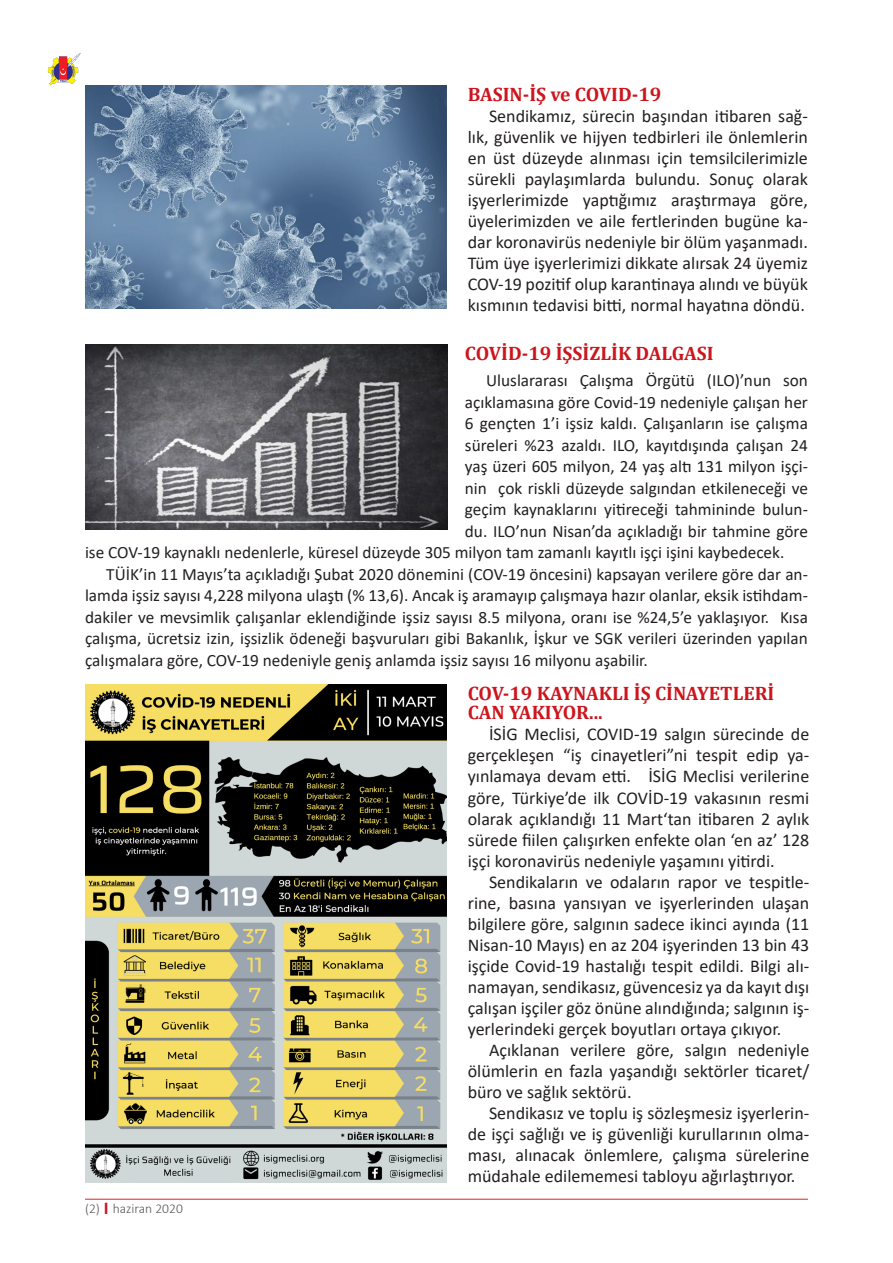
<style>
.page{position:relative;width:893px;height:1263px;background:#fff}
.page>*{position:absolute;margin:0;border:0;box-sizing:border-box;transform-origin:0 0}
.t1{font:700 19.5px/19.5px "Cambria";color:#cd151d}
.t2{font:18px/21px "Calibri";color:#231f20;text-align:justify}
.t3{font:17.25px/21.5px "Calibri";color:#231f20;text-align:justify}
.t4{font:300 13.65px "Calibri";color:#57585a}
.s1{font-weight:700;font-size:18.15px;color:#cd151d}
</style>
<div class="page">
<img style="left:47px;top:53px;width:34px;height:32px">
<hr style="left:85px;top:1199px;width:723px;height:1px;background:#ee1d23">
<img style="left:85px;top:685px;width:361px;height:497px">
<img style="left:85px;top:344px;width:363px;height:185px">
<img style="left:85px;top:85px;width:361px;height:223px">
<p class="t1" style="left:468px;top:84px;width:195px">BASIN-İŞ ve COVID-19</p>
<p class="t2" style="left:468px;top:105px;width:342px;text-indent:21px">Sendikamız, sürecin başından itibaren sağ&shy;lık, güvenlik ve hijyen tedbirleri ile önlemlerin en üst düzeyde alınması için temsilcilerimizle sürekli paylaşımlarda bulundu. Sonuç olarak işyerlerimizde yaptığımız araştırmaya göre, üyelerimizden ve aile fertlerinden bugüne ka&shy;dar koronavirüs nedeniyle bir ölüm yaşanmadı.<br>Tüm üye işyerlerimizi dikkate alırsak 24 üyemiz COV-19 pozitif olup karantinaya alındı ve büyük kısmının tedavisi bitti, normal hayatına döndü.</p>
<p class="t1" style="left:465px;top:343px;width:250px">COVİD-19 İŞSİZLİK DALGASI</p>
<p class="t3" style="left:486px;top:369px;width:323px">Uluslararası Çalışma Örgütü (ILO)’nun son</p>
<p class="t3" style="left:465px;top:391px;width:344px">açıklamasına göre Covid-19 nedeniyle çalışan her</p>
<p class="t3" style="left:465px;top:412px;width:344px">6 gençten 1’i işsiz kaldı. Çalışanların ise çalışma</p>
<p class="t3" style="left:465px;top:434px;width:344px">süreleri %23 azaldı. ILO, kayıtdışında çalışan 24</p>
<p class="t3" style="left:465px;top:455px;width:344px">yaş üzeri 605 milyon, 24 yaş altı 131 milyon işçi-</p>
<p class="t3" style="left:465px;top:477px;width:344px">nin çok riskli düzeyde salgından etkileneceği ve</p>
<p class="t3" style="left:465px;top:498px;width:344px">geçim kaynaklarını yitireceği tahmininde bulun-</p>
<p class="t3" style="left:465px;top:520px;width:344px">du. ILO’nun Nisan’da açıkladığı bir tahmine göre</p>
<p class="t3" style="left:85px;top:541px;width:701px">ise COV-19 kaynaklı nedenlerle, küresel düzeyde 305 milyon tam zamanlı kayıtlı işçi işini kaybedecek.</p>
<p class="t3" style="left:85px;top:563px;width:724px;text-indent:21px">TÜİK’in 11 Mayıs’ta açıkladığı Şubat 2020 dönemini (COV-19 öncesini) kapsayan verilere göre dar an&shy;lamda işsiz sayısı 4,228 milyona ulaştı (% 13,6). Ancak iş aramayıp çalışmaya hazır olanlar, eksik istihdam&shy;dakiler ve mevsimlik çalışanlar eklendiğinde işsiz sayısı 8.5 milyona, oranı ise %24,5’e yaklaşıyor. Kısa çalışma, ücretsiz izin, işsizlik ödeneği başvuruları gibi Bakanlık, İşkur ve SGK verileri üzerinden yapılan çalışmalara göre, COV-19 nedeniyle geniş anlamda işsiz sayısı 16 milyonu aşabilir.</p>
<p class="t1" style="left:468px;top:683px;width:308px">COV-19 KAYNAKLI İŞ CİNAYETLERİ<br>CAN YAKIYOR...</p>
<p class="t2" style="left:468px;top:723px;width:343px;text-indent:21px">İSİG Meclisi, COVID-19 salgın sürecinde de gerçekleşen “iş cinayetleri”ni tespit edip ya&shy;yınlamaya devam etti. İSİG Meclisi verilerine göre, Türkiye’de ilk COVİD-19 vakasının resmi olarak açıklandığı 11 Mart‘tan itibaren 2 aylık sürede fiilen çalışırken enfekte olan ‘en az’ 128 işçi koronavirüs nedeniyle yaşamını yitirdi.</p>
<p class="t2" style="left:468px;top:871px;width:343px;text-indent:21px">Sendikaların ve odaların rapor ve tespitle&shy;rine, basına yansıyan ve işyerlerinden ulaşan bilgilere göre, salgının sadece ikinci ayında (11<br>Nisan-10 Mayıs) en az 204 işyerinden 13 bin 43 işçide Covid-19 hastalığı tespit edildi. Bilgi alı&shy;namayan, sendikasız, güvencesiz ya da kayıt dışı çalışan işçiler göz önüne alındığında; salgının iş&shy;yerlerindeki gerçek boyutları ortaya çıkıyor.</p>
<p class="t2" style="left:468px;top:1039px;width:343px;text-indent:21px">Açıklanan verilere göre, salgın nedeniyle ölümlerin en fazla yaşandığı sektörler ticaret/ büro ve sağlık sektörü.</p>
<p class="t2" style="left:468px;top:1102px;width:343px;text-indent:21px">Sendikasız ve toplu iş sözleşmesiz işyerlerin&shy;de işçi sağlığı ve iş güvenliği kurullarının olma&shy;ması, alınacak önlemlere, çalışma sürelerine müdahale edilememesi tabloyu ağırlaştırıyor.</p>
<p class="t4" style="left:85px;top:1200px;width:99px">(2) <span class="s1">I</span> haziran 2020</p>
</div>
